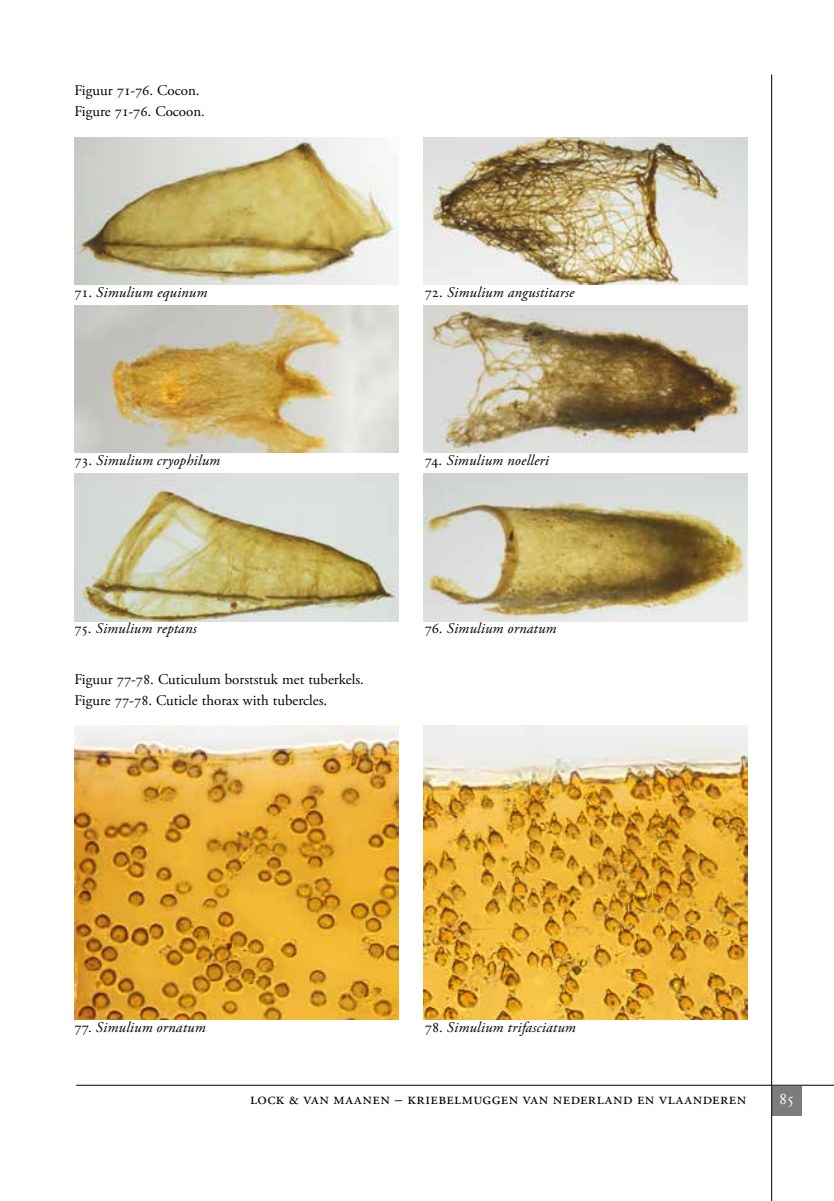
<style>
.page{position:relative;width:834px;height:1201px;background:#fff}
.page>*{position:absolute;margin:0;border:0;box-sizing:border-box;transform-origin:0 0}
.t1{font:16.62px "Adobe Garamond Pro";letter-spacing:.02em;color:#000}
.t2{font:16.62px "Adobe Garamond Pro";color:#fff}
.t3{font:italic 14.88px "Adobe Garamond Pro";letter-spacing:.015em;color:#000}
.t4{font:14.88px/21px "Adobe Garamond Pro";color:#000}
.s1{font-style:normal}
</style>
<div class="page">
<div style="left:771px;top:1085px;width:30px;height:30px;background:#7b7c7e"></div>
<hr style="left:771px;top:74px;width:1px;height:1126px;background:#000">
<hr style="left:76px;top:1084px;width:757px;height:1px;background:#000">
<img style="left:74px;top:137px;width:324px;height:147px">
<img style="left:423px;top:137px;width:324px;height:147px">
<img style="left:74px;top:305px;width:324px;height:147px">
<img style="left:423px;top:305px;width:324px;height:147px">
<img style="left:74px;top:473px;width:324px;height:148px">
<img style="left:423px;top:473px;width:324px;height:148px">
<img style="left:74px;top:725px;width:324px;height:294px">
<img style="left:423px;top:725px;width:324px;height:294px">
<p class="t4" style="left:74px;top:81px;width:132px">Figuur 71-76. Cocon.<br>Figure 71-76. Cocoon.</p>
<p class="t3" style="left:74px;top:283px;width:134px"><span class="s1">71.</span> Simulium equinum</p>
<p class="t3" style="left:424px;top:283px;width:151px"><span class="s1">72.</span> Simulium angustitarse</p>
<p class="t3" style="left:74px;top:451px;width:147px"><span class="s1">73.</span> Simulium cryophilum</p>
<p class="t3" style="left:424px;top:451px;width:126px"><span class="s1">74.</span> Simulium noelleri</p>
<p class="t3" style="left:74px;top:619px;width:124px"><span class="s1">75.</span> Simulium reptans</p>
<p class="t3" style="left:424px;top:619px;width:133px"><span class="s1">76.</span> Simulium ornatum</p>
<p class="t4" style="left:74px;top:669px;width:291px">Figuur 77-78. Cuticulum borststuk met tuberkels.<br>Figure 77-78. Cuticle thorax with tubercles.</p>
<p class="t3" style="left:74px;top:1018px;width:133px"><span class="s1">77.</span> Simulium ornatum</p>
<p class="t3" style="left:424px;top:1018px;width:152px"><span class="s1">78.</span> Simulium trifasciatum</p>
<p class="t1" style="left:250px;top:1088px;width:497px">lock &amp; van maanen ‒ kriebelmuggen van nederland en vlaanderen</p>
<p class="t2" style="left:779px;top:1088px;width:17px">85</p>
</div>
